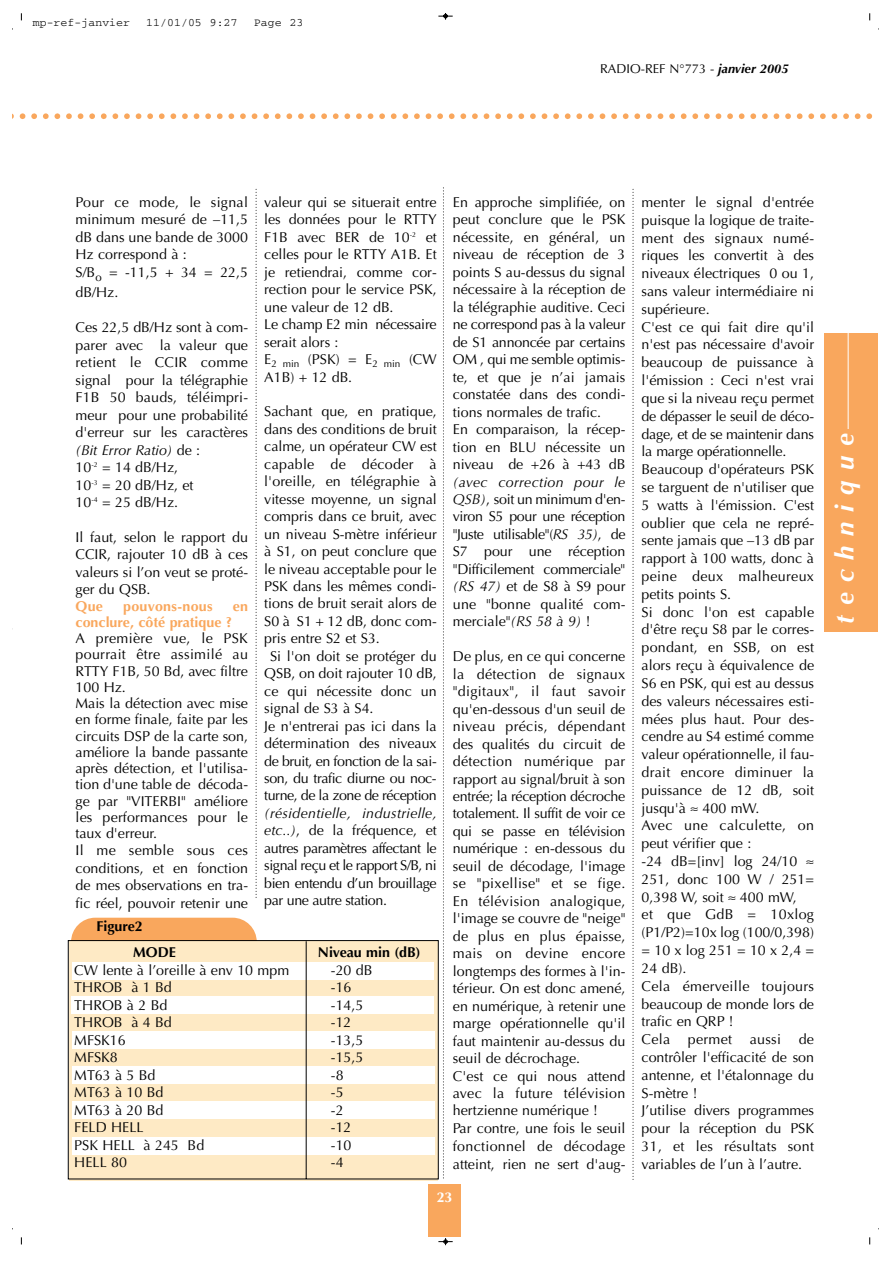
<style>
.page{position:relative;width:893px;height:1263px;background:#fff}
.page>*{position:absolute;margin:0;border:0;box-sizing:border-box;transform-origin:0 0}
.t1{font:italic 700 25.65px "Optima";letter-spacing:.39em;color:#fff}
.t2{font:14.25px/17.4px "Optima";color:#000}
.t3{font:14.25px "Optima";letter-spacing:-.03em;color:#000}
.t4{font:700 14.25px "Optima";color:#f9a75d}
.t5{font:700 14.25px "Optima";color:#000}
.t6{font:14.25px "Optima";letter-spacing:.02em;color:#000}
.t7{font:700 14.25px "Optima";letter-spacing:.02em;color:#f9a75d}
.t8{font:700 14.25px "Optima";color:#fff}
.t9{font:12.9px "Optima";color:#000}
.t10{font:11.4px "Courier";letter-spacing:.01em;color:#000}
.s1{font-weight:700;font-style:italic}
.s2{font-style:italic}
</style>
<div class="page">
<div style="left:71px;top:918px;width:186px;height:53px;background:#f9a75d;border-radius:24px"></div>
<div style="left:428px;top:1184px;width:33px;height:53px;background:#f9a75d"></div>
<div style="left:824px;top:333px;width:54px;height:299px;background:#f9a75d"></div>
<hr style="left:847px;top:332px;width:1px;height:97px;background:#fff">
<svg style="left:13px;top:113px;width:860px;height:6px"></svg>
<svg style="left:256px;top:189px;width:1px;height:709px"></svg>
<svg style="left:443px;top:188px;width:1px;height:991px"></svg>
<svg style="left:632px;top:189px;width:1px;height:991px"></svg>
<svg style="left:68px;top:940px;width:371px;height:240px"></svg>
<svg style="left:438px;top:13px;width:14px;height:7px"></svg>
<svg style="left:438px;top:1238px;width:14px;height:7px"></svg>
<p class="t10" style="left:33px;top:19px;width:99px">mp-ref-janvier</p>
<p class="t10" style="left:146px;top:19px;width:93px">11/01/05 9:27</p>
<p class="t10" style="left:254px;top:19px;width:51px">Page 23</p>
<p class="t9" style="left:600px;top:63px;width:190px">RADIO-REF N°773 - <span class="s1">janvier 2005</span></p>
<p class="t2" style="left:76px;top:195px;width:174px">Pour ce mode, le signal minimum mesuré de –11,5 dB dans une bande de 3000<br>Hz correspond à :<br>S/B<sub>o</sub> = -11,5 + 34 = 22,5</p>
<p class="t2" style="left:76px;top:285px;width:44px">dB/Hz.</p>
<p class="t2" style="left:76px;top:320px;width:174px">Ces 22,5 dB/Hz sont à com&shy;parer avec la valeur que retient le CCIR comme signal pour la télégraphie<br>F1B 50 bauds, téléimpri&shy;meur pour une probabilité d'erreur sur les caractères <span class="s2">(Bit Error Ratio)</span> de :<br>10<sup>-2</sup> = 14 dB/Hz,<br>10<sup>-3</sup> = 20 dB/Hz, et<br>10<sup>-4</sup> = 25 dB/Hz.</p>
<p class="t2" style="left:76px;top:530px;width:174px;text-align:justify">Il faut, selon le rapport du CCIR, rajouter 10 dB à ces valeurs si l’on veut se proté&shy;ger du QSB.</p>
<p class="t4" style="left:76px;top:600px;width:29px">Que</p>
<p class="t7" style="left:123px;top:600px;width:91px">pouvons-nous</p>
<p class="t4" style="left:233px;top:600px;width:17px">en</p>
<p class="t4" style="left:76px;top:616px;width:158px">conclure, côté pratique ?</p>
<p class="t2" style="left:76px;top:631px;width:174px;line-height:16.5px">A première vue, le PSK pourrait être assimilé au<br>RTTY F1B, 50 Bd, avec filtre<br>100 Hz.<br>Mais la détection avec mise en forme finale, faite par les circuits DSP de la carte son, améliore la bande passante après détection, et l'utilisa&shy;tion d'une table de décoda&shy;ge par "VITERBI" améliore les performances pour le taux d'erreur.<br>Il me semble sous ces conditions, et en fonction de mes observations en tra&shy;fic réel, pouvoir retenir une</p>
<p class="t5" style="left:96px;top:920px;width:48px">Figure2</p>
<p class="t2" style="left:264px;top:195px;width:174px">valeur qui se situerait entre les données pour le RTTY<br>F1B avec BER de 10<sup>-2</sup> et celles pour le RTTY A1B. Et je retiendrai, comme cor&shy;rection pour le service PSK, une valeur de 12 dB.<br>Le champ E2 min nécessaire serait alors :<br>E<sub>2</sub> <sub>min</sub> (PSK) = E<sub>2</sub> <sub>min</sub> (CW<br>A1B) + 12 dB.</p>
<p class="t2" style="left:264px;top:404px;width:174px">Sachant que, en pratique,</p>
<p class="t2" style="left:264px;top:422px;width:174px">dans des conditions de bruit</p>
<p class="t2" style="left:264px;top:439px;width:174px">calme, un opérateur CW est</p>
<p class="t6" style="left:264px;top:458px;width:174px">capable de décoder à</p>
<p class="t2" style="left:264px;top:474px;width:174px">l'oreille, en télégraphie à</p>
<p class="t2" style="left:264px;top:491px;width:174px">vitesse moyenne, un signal</p>
<p class="t2" style="left:264px;top:509px;width:174px">compris dans ce bruit, avec</p>
<p class="t2" style="left:264px;top:526px;width:174px">un niveau S-mètre inférieur</p>
<p class="t2" style="left:264px;top:544px;width:174px">à S1, on peut conclure que</p>
<p class="t2" style="left:264px;top:561px;width:174px">le niveau acceptable pour le</p>
<p class="t2" style="left:264px;top:579px;width:174px">PSK dans les mêmes condi-</p>
<p class="t2" style="left:264px;top:596px;width:174px">tions de bruit serait alors de</p>
<p class="t2" style="left:264px;top:614px;width:174px">S0 à S1 + 12 dB, donc com-</p>
<p class="t2" style="left:264px;top:631px;width:117px">pris entre S2 et S3.</p>
<p class="t2" style="left:270px;top:649px;width:168px">Si l'on doit se protéger du</p>
<p class="t2" style="left:264px;top:666px;width:174px">QSB, on doit rajouter 10 dB,</p>
<p class="t2" style="left:264px;top:683px;width:174px">ce qui nécessite donc un</p>
<p class="t2" style="left:264px;top:701px;width:111px">signal de S3 à S4.</p>
<p class="t2" style="left:264px;top:718px;width:174px">Je n'entrerai pas ici dans la</p>
<p class="t2" style="left:264px;top:736px;width:174px">détermination des niveaux</p>
<p class="t3" style="left:264px;top:755px;width:174px">de bruit, en fonction de la sai-</p>
<p class="t3" style="left:264px;top:772px;width:174px">son, du trafic diurne ou noc-</p>
<p class="t3" style="left:264px;top:790px;width:174px">turne, de la zone de réception</p>
<p class="t2" style="left:264px;top:806px;width:174px;text-align:justify"><span class="s2">(résidentielle, industrielle, etc..)</span>, de la fréquence, et autres paramètres affectant le signal reçu et le rapport S/B, ni bien entendu d’un brouillage par une autre station.</p>
<p class="t5" style="left:133px;top:947px;width:44px">MODE</p>
<p class="t5" style="left:318px;top:947px;width:104px">Niveau min (dB)</p>
<p class="t2" style="left:74px;top:963px;width:216px">CW lente à l’oreille à env 10 mpm</p>
<p class="t2" style="left:331px;top:963px;width:43px">-20 dB</p>
<p class="t2" style="left:74px;top:980px;width:99px">THROB à 1 Bd</p>
<p class="t2" style="left:331px;top:980px;width:22px">-16</p>
<p class="t2" style="left:74px;top:997px;width:95px">THROB à 2 Bd</p>
<p class="t2" style="left:331px;top:997px;width:34px">-14,5</p>
<p class="t2" style="left:74px;top:1015px;width:99px">THROB à 4 Bd</p>
<p class="t2" style="left:331px;top:1015px;width:22px">-12</p>
<p class="t2" style="left:74px;top:1032px;width:53px">MFSK16</p>
<p class="t2" style="left:331px;top:1032px;width:34px">-13,5</p>
<p class="t2" style="left:74px;top:1050px;width:45px">MFSK8</p>
<p class="t2" style="left:331px;top:1050px;width:34px">-15,5</p>
<p class="t2" style="left:74px;top:1067px;width:83px">MT63 à 5 Bd</p>
<p class="t2" style="left:331px;top:1067px;width:14px">-8</p>
<p class="t2" style="left:74px;top:1085px;width:91px">MT63 à 10 Bd</p>
<p class="t2" style="left:331px;top:1085px;width:14px">-5</p>
<p class="t2" style="left:74px;top:1102px;width:91px">MT63 à 20 Bd</p>
<p class="t2" style="left:331px;top:1102px;width:14px">-2</p>
<p class="t2" style="left:74px;top:1120px;width:71px">FELD HELL</p>
<p class="t2" style="left:331px;top:1120px;width:22px">-12</p>
<p class="t2" style="left:74px;top:1137px;width:131px">PSK HELL à 245 Bd</p>
<p class="t2" style="left:331px;top:1137px;width:22px">-10</p>
<p class="t2" style="left:74px;top:1155px;width:54px">HELL 80</p>
<p class="t2" style="left:331px;top:1155px;width:14px">-4</p>
<p class="t2" style="left:453px;top:195px;width:174px">En approche simplifiée, on peut conclure que le PSK nécessite, en général, un niveau de réception de 3 points S au-dessus du signal nécessaire à la réception de la télégraphie auditive. Ceci ne correspond pas à la valeur de S1 annoncée par certains<br>OM , qui me semble optimis&shy;te, et que je n’ai jamais constatée dans des condi&shy;tions normales de trafic.<br>En comparaison, la récep&shy;tion en BLU nécessite un niveau de +26 à +43 dB</p>
<p class="t2" style="left:453px;top:474px;width:174px;text-align:justify"><span class="s2">(avec correction pour le QSB)</span>, soit un minimum d'en&shy;viron S5 pour une réception "Juste utilisable"(<span class="s2">RS 35)</span>, de S7 pour une réception "Difficilement commerciale" <span class="s2">(RS 47)</span> et de S8 à S9 pour une "bonne qualité com&shy;merciale"<span class="s2">(RS 58 à 9)</span> !</p>
<p class="t2" style="left:453px;top:649px;width:174px">De plus, en ce qui concerne la détection de signaux "digitaux", il faut savoir qu'en-dessous d'un seuil de niveau précis, dépendant des qualités du circuit de détection numérique par rapport au signal/bruit à son entrée; la réception décroche totalement. Il suffit de voir ce qui se passe en télévision numérique : en-dessous du seuil de décodage, l'image se "pixellise" et se fige.<br>En télévision analogique, l'image se couvre de "neige" de plus en plus épaisse, mais on devine encore longtemps des formes à l'in&shy;térieur. On est donc amené, en numérique, à retenir une marge opérationnelle qu'il faut maintenir au-dessus du seuil de décrochage.<br>C'est ce qui nous attend avec la future télévision hertzienne numérique !<br>Par contre, une fois le seuil fonctionnel de décodage atteint, rien ne sert d'aug-</p>
<p class="t8" style="left:436px;top:1191px;width:17px">23</p>
<p class="t2" style="left:641px;top:194px;width:174px;line-height:17.9px">menter le signal d'entrée puisque la logique de traite&shy;ment des signaux numé&shy;riques les convertit à des niveaux électriques 0 ou 1, sans valeur intermédiaire ni supérieure.<br>C'est ce qui fait dire qu'il n'est pas nécessaire d'avoir beaucoup de puissance à l'émission : Ceci n'est vrai que si la niveau reçu permet de dépasser le seuil de déco&shy;dage, et de se maintenir dans la marge opérationnelle.<br>Beaucoup d'opérateurs PSK se targuent de n'utiliser que<br>5 watts à l'émission. C'est oublier que cela ne repré&shy;sente jamais que –13 dB par rapport à 100 watts, donc à peine deux malheureux petits points S.<br>Si donc l'on est capable d'être reçu S8 par le corres&shy;pondant, en SSB, on est alors reçu à équivalence de<br>S6 en PSK, qui est au dessus des valeurs nécessaires esti&shy;mées plus haut. Pour des&shy;cendre au S4 estimé comme valeur opérationnelle, il fau&shy;drait encore diminuer la puissance de 12 dB, soit jusqu'à ≈ 400 mW.<br>Avec une calculette, on peut vérifier que :<br>-24 dB=[inv] log 24/10 ≈<br>251, donc 100 W / 251=<br>0,398 W, soit ≈ 400 mW,<br>et que GdB = 10xlog (P1/P2)=10x log (100/0,398) = 10 x log 251 = 10 x 2,4 =<br>24 dB).<br>Cela émerveille toujours beaucoup de monde lors de trafic en QRP !<br>Cela permet aussi de contrôler l'efficacité de son antenne, et l'étalonnage du<br>S-mètre !<br>J’utilise divers programmes pour la réception du PSK<br>31, et les résultats sont variables de l’un à l’autre.</p>
<h1 class="t1" style="left:834px;top:624px;width:192px;rotate:-90deg">technique</h1>
</div>
